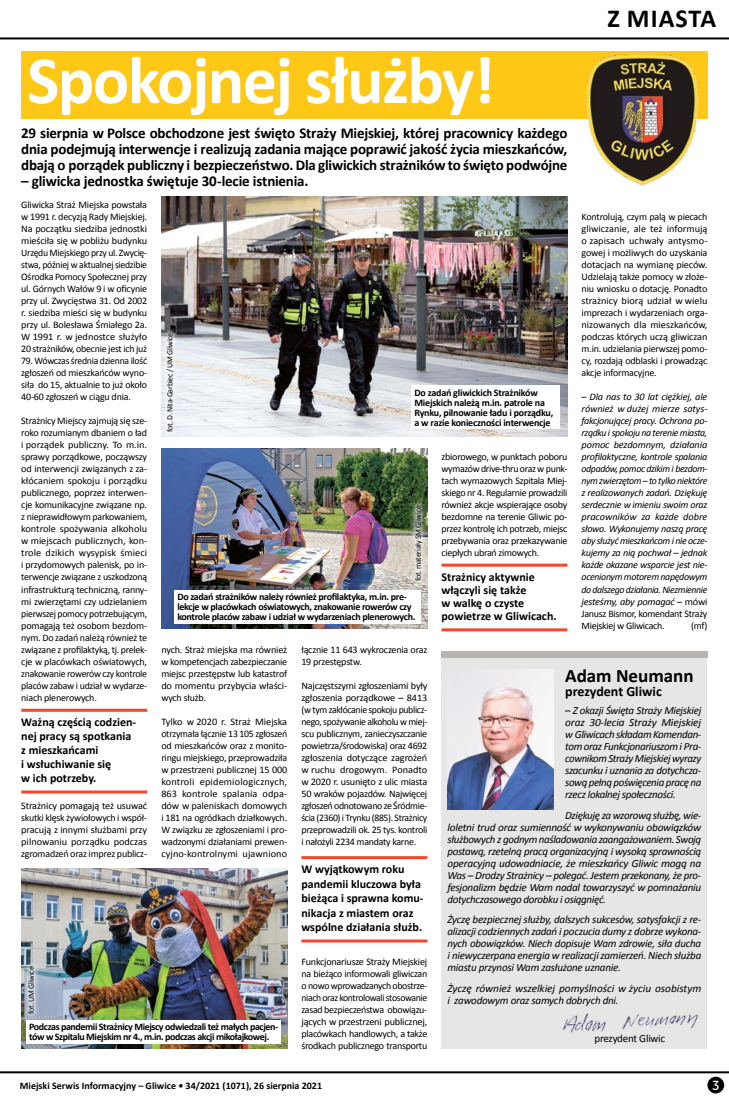
<style>
.page{position:relative;width:729px;height:1098px;background:#fff}
.page>*{position:absolute;margin:0;border:0;box-sizing:border-box;transform-origin:0 0}
.t1{font:700 68px "Calibri";letter-spacing:-.025em;color:#fff}
.t2{font:700 26px "Calibri";color:#000}
.t3{font:700 19px "Calibri";color:#000}
.t4{font:700 15px/16px "Calibri";letter-spacing:-.015em;color:#000;text-align:justify}
.t5{font:700 14px "Calibri";letter-spacing:-.005em;color:#000}
.t6{font:13px "Museo Sans 500";color:#fff}
.t7{font:700 12px/14px "Calibri";color:#000}
.t8{font:italic 11px/12px "Calibri";letter-spacing:-.02em;color:#000;text-align:justify}
.t9{font:11px "Calibri";letter-spacing:-.02em;color:#000}
.t10{font:10px/12px "Calibri";letter-spacing:-.02em;color:#000;text-align:justify}
.t11{font:italic 10px/12px "Calibri";letter-spacing:-.035em;color:#000;text-align:justify}
.t12{font:700 10px/10px "Calibri";letter-spacing:-.03em;color:#000}
.t13{font:700 10px "Calibri";color:#000}
.t14{font:8px "Calibri";letter-spacing:-.03em;color:#000}
.s1{font-style:normal}
</style>
<div class="page">
<hr style="left:0;top:37px;width:729px;height:2px;background:#000">
<hr style="left:0;top:1070px;width:729px;height:2px;background:#000">
<div style="left:707px;top:1076px;width:17px;height:16px;background:#000;border-radius:50%"></div>
<hr style="left:21px;top:708px;width:126px;height:3px;background:#f4472c">
<hr style="left:21px;top:790px;width:126px;height:3px;background:#f4472c">
<hr style="left:301px;top:855px;width:126px;height:3px;background:#f4472c">
<hr style="left:301px;top:939px;width:126px;height:3px;background:#f4472c">
<hr style="left:441px;top:563px;width:126px;height:3px;background:#f4472c">
<hr style="left:441px;top:628px;width:126px;height:3px;background:#f4472c">
<div style="left:442px;top:650px;width:265px;height:398px;background:#e8e6e4"></div>
<img style="left:447px;top:669px;width:106px;height:140px">
<div style="left:22px;top:51px;width:685px;height:68px;background:#ffc817"></div>
<img style="left:586px;top:54px;width:115px;height:132px">
<img style="left:21px;top:868px;width:266px;height:180px">
<img style="left:161px;top:448px;width:266px;height:180px">
<img style="left:161px;top:196px;width:406px;height:240px">
<div style="left:409px;top:499px;width:19px;height:87px;background:#fff;opacity:.75"></div>
<div style="left:22px;top:960px;width:17px;height:59px;background:#fff;opacity:.75"></div>
<div style="left:160px;top:326px;width:20px;height:111px;background:#fff;opacity:.75"></div>
<div style="left:411px;top:385px;width:149px;height:43px;background:#fff"></div>
<div style="left:174px;top:590px;width:246px;height:33px;background:#fff"></div>
<div style="left:26px;top:1019px;width:255px;height:23px;background:#fff"></div>
<div style="left:441px;top:651px;width:266px;height:6px;background:#b8b4b1"></div>
<img style="left:562px;top:1013px;width:137px;height:20px">
<h1 class="t1" style="left:27px;top:37px;width:469px">Spokojnej służby!</h1>
<h2 class="t2" style="left:607px;top:2px;width:35px">z miasta</h2>
<p class="t4" style="left:21px;top:125px;width:547px">29 sierpnia w Polsce obchodzone jest święto Straży Miejskiej, której pracownicy każdego dnia podejmują interwencje i realizują zadania mające poprawić jakość życia mieszkańców, dbają o porządek publiczny i bezpieczeństwo. Dla gliwickich strażników to święto podwójne</p>
<h3 class="t4" style="left:21px;top:173px;width:288px">– gliwicka jednostka świętuje 30-lecie istnienia.</h3>
<p class="t10" style="left:21px;top:199px;width:127px">Gliwicka Straż Miejska powstała w 1991 r. decyzją Rady Miejskiej.<br>Na początku siedziba jednostki mieściła się w pobliżu budynku Urzędu Miejskiego przy ul. Zwycię&shy;stwa, później w aktualnej siedzibie Ośrodka Pomocy Społecznej przy ul. Górnych Wałów 9 i w oficynie przy ul. Zwycięstwa 31. Od 2002 r. siedziba mieści się w budynku przy ul. Bolesława Śmiałego 2a.<br>W 1991 r. w jednostce służyło 20 strażników, obecnie jest ich już</p>
<p class="t10" style="left:21px;top:355px;width:127px">79. Wówczas średnia dzienna ilość zgłoszeń od mieszkańców wyno&shy;siła do 15, aktualnie to już około 40-60 zgłoszeń w ciągu dnia.</p>
<p class="t10" style="left:21px;top:415px;width:127px">Strażnicy Miejscy zajmują się sze&shy;roko rozumianym dbaniem o ład i porządek publiczny. To m.in. sprawy porządkowe, począwszy od interwencji związanych z za&shy;kłócaniem spokoju i porządku publicznego, poprzez interwen&shy;cje komunikacyjne związane np. z nieprawidłowym parkowaniem, kontrole spożywania alkoholu w miejscach publicznych, kon&shy;trole dzikich wysypisk śmieci i przydomowych palenisk, po in&shy;terwencje związane z uszkodzoną infrastrukturą techniczną, ranny&shy;mi zwierzętami czy udzielaniem pierwszej pomocy potrzebującym, pomagają też osobom bezdom&shy;nym. Do zadań należą również te związane z profilaktyką, tj. prelek&shy;cje w placówkach oświatowych, znakowanie rowerów czy kontrole placów zabaw i udział w wydarze&shy;niach plenerowych.</p>
<p class="t7" style="left:21px;top:714px;width:116px">Ważną częścią codzien&shy;nej pracy są spotkania z mieszkańcami<br>i wsłuchiwanie się<br>w ich potrzeby.</p>
<p class="t10" style="left:21px;top:799px;width:127px">Strażnicy pomagają też usuwać skutki klęsk żywiołowych i współ&shy;pracują z innymi służbami przy pilnowaniu porządku podczas zgromadzeń oraz imprez publicz-</p>
<p class="t10" style="left:581px;top:211px;width:127px">Kontrolują, czym palą w piecach gliwiczanie, ale też informują o zapisach uchwały antysmo&shy;gowej i możliwych do uzyskania dotacjach na wymianę pieców.<br>Udzielają także pomocy w złoże&shy;niu wniosku o dotację. Ponadto strażnicy biorą udział w wielu imprezach i wydarzeniach orga&shy;nizowanych dla mieszkańców, podczas których uczą gliwiczan m.in. udzielania pierwszej pomo&shy;cy, rozdają odblaski i prowadząc akcje informacyjne.</p>
<p class="t11" style="left:581px;top:390px;width:127px"><span class="s1">–</span> Dla nas to 30 lat ciężkiej, ale również w dużej mierze satys&shy;fakcjonującej pracy. Ochrona po&shy;rządku i spokoju na terenie miasta, pomoc bezdomnym, działania profilaktyczne, kontrole spalania odpadów, pomoc dzikim i bezdom&shy;nym zwierzętom – to tylko niektóre z realizowanych zadań. Dziękuję serdecznie w imieniu swoim oraz pracowników za każde dobre słowo. Wykonujemy naszą pracę aby służyć mieszkańcom i nie ocze&shy;kujemy za nią pochwał – jednak każde okazane wsparcie jest nie&shy;ocenionym motorem napędowym do dalszego działania. Niezmiennie jesteśmy, aby pomagać <span class="s1">– mówi Janusz Bismor, komendant Straży Miejskiej w Gliwicach.</span></p>
<p class="t14" style="left:165px;top:431px;width:100px;rotate:-90deg">fot. D. Nita-Garbiec / UM Gliwice</p>
<p class="t12" style="left:414px;top:387px;width:140px">Do zadań gliwickich Strażników Miejskich należą m.in. patrole na Rynku, pilnowanie ładu i porządku, a w razie konieczności interwencje</p>
<p class="t10" style="left:441px;top:451px;width:127px">zbiorowego, w punktach poboru wymazów drive-thru oraz w punk&shy;tach wymazowych Szpitala Miej&shy;skiego nr 4. Regularnie prowadzili również akcje wspierające osoby bezdomne na terenie Gliwic po&shy;przez kontrolę ich potrzeb, miejsc przebywania oraz przekazywanie ciepłych ubrań zimowych.</p>
<p class="t7" style="left:441px;top:570px;width:117px;line-height:13px">Strażnicy aktywnie włączyli się także<br>w walkę o czyste powietrze w Gliwicach.</p>
<p class="t14" style="left:413px;top:581px;width:77px;rotate:-90deg">fot. materiały SM Gliwice</p>
<p class="t12" style="left:177px;top:592px;width:240px">Do zadań strażników należy również profilaktyka, m.in. pre&shy;lekcje w placówkach oświatowych, znakowanie rowerów czy kontrole placów zabaw i udział w wydarzeniach plenerowych.</p>
<p class="t10" style="left:691px;top:619px;width:18px">(mf)</p>
<p class="t10" style="left:161px;top:643px;width:127px">nych. Straż miejska ma również w kompetencjach zabezpieczanie miejsc przestępstw lub katastrof do momentu przybycia właści&shy;wych służb.</p>
<p class="t10" style="left:161px;top:715px;width:127px">Tylko w 2020 r. Straż Miejska otrzymała łącznie 13 105 zgłoszeń od mieszkańców oraz z monito&shy;ringu miejskiego, przeprowadziła w przestrzeni publicznej 15 000 kontroli epidemiologicznych, 863 kontrole spalania odpa&shy;dów w paleniskach domowych i 181 na ogródkach działkowych.<br>W związku ze zgłoszeniami i pro&shy;wadzonymi działaniami prewen&shy;cyjno-kontrolnymi ujawniono</p>
<p class="t10" style="left:301px;top:643px;width:127px">łącznie 11 643 wykroczenia oraz<br>19 przestępstw.</p>
<p class="t10" style="left:301px;top:679px;width:127px">Najczęstszymi zgłoszeniami były zgłoszenia porządkowe – 8413 (w tym zakłócanie spokoju publicz&shy;nego, spożywanie alkoholu w miej&shy;scu publicznym, zanieczyszczanie powietrza/środowiska) oraz 4692 zgłoszenia dotyczące zagrożeń w ruchu drogowym. Ponadto w 2020 r. usunięto z ulic miasta 50 wraków pojazdów. Najwięcej zgłoszeń odnotowano ze Śródmie&shy;ścia (2360) i Trynku (885). Strażnicy przeprowadzili ok. 25 tys. kontroli i nałożyli 2234 mandaty karne.</p>
<p class="t7" style="left:301px;top:861px;width:124px;line-height:14.4px">W wyjątkowym roku pandemii kluczowa była bieżąca i sprawna komu&shy;nikacja z miastem oraz wspólne działania służb.</p>
<p class="t10" style="left:301px;top:955px;width:127px">Funkcjonariusze Straży Miejskiej na bieżąco informowali gliwiczan o nowo wprowadzanych obostrze&shy;niach oraz kontrolowali stosowanie zasad bezpieczeństwa obowiązu&shy;jących w przestrzeni publicznej, placówkach handlowych, a także środkach publicznego transportu</p>
<h3 class="t3" style="left:565px;top:663px;width:130px">Adam Neumann</h3>
<h3 class="t5" style="left:565px;top:682px;width:98px">prezydent Gliwic</h3>
<p class="t8" style="left:565px;top:703px;width:138px"><span class="s1">–</span> Z okazji Święta Straży Miejskiej oraz 30-lecia Straży Miejskiej w Gliwicach składam Komendan&shy;tom oraz Funkcjonariuszom i Pra&shy;cownikom Straży Miejskiej wyrazy szacunku i uznania za dotychcza&shy;sową pełną poświęcenia pracę na rzecz lokalnej społeczności.</p>
<p class="t8" style="left:447px;top:808px;width:255px;text-indent:118px">Dziękuję za wzorową służbę, wie&shy;loletni trud oraz sumienność w wykonywaniu obowiązków służbowych z godnym naśladowania zaangażowaniem. Swoją postawą, rzetelną pracą organizacyjną i wysoką sprawnością operacyjną udowadniacie, że mieszkańcy Gliwic mogą na Was – Drodzy Strażnicy – polegać. Jestem przekonany, że pro&shy;fesjonalizm będzie Wam nadal towarzyszyć w pomnażaniu dotychczasowego dorobku i osiągnięć.</p>
<p class="t8" style="left:447px;top:912px;width:255px">Życzę bezpiecznej służby, dalszych sukcesów, satysfakcji z re&shy;alizacji codziennych zadań i poczucia dumy z dobrze wykona&shy;nych obowiązków. Niech dopisuje Wam zdrowie, siła ducha i niewyczerpana energia w realizacji zamierzeń. Niech służba miastu przynosi Wam zasłużone uznanie.</p>
<p class="t8" style="left:447px;top:981px;width:255px">Życzę również wszelkiej pomyślności w życiu osobistym i zawodowym oraz samych dobrych dni.</p>
<p class="t14" style="left:26px;top:1013px;width:49px;rotate:-90deg">fot. UM Gliwice</p>
<p class="t12" style="left:29px;top:1021px;width:250px">Podczas pandemii Strażnicy Miejscy odwiedzali też małych pacjen&shy;tów w Szpitalu Miejskim nr 4., m.in. podczas akcji mikołajkowej.</p>
<p class="t9" style="left:594px;top:1030px;width:72px">prezydent Gliwic</p>
<p class="t13" style="left:20px;top:1079px;width:304px">Miejski Serwis Informacyjny – Gliwice • 34/2021 (1071), 26 sierpnia 2021</p>
<h3 class="t6" style="left:712px;top:1077px;width:9px">3</h3>
</div>
